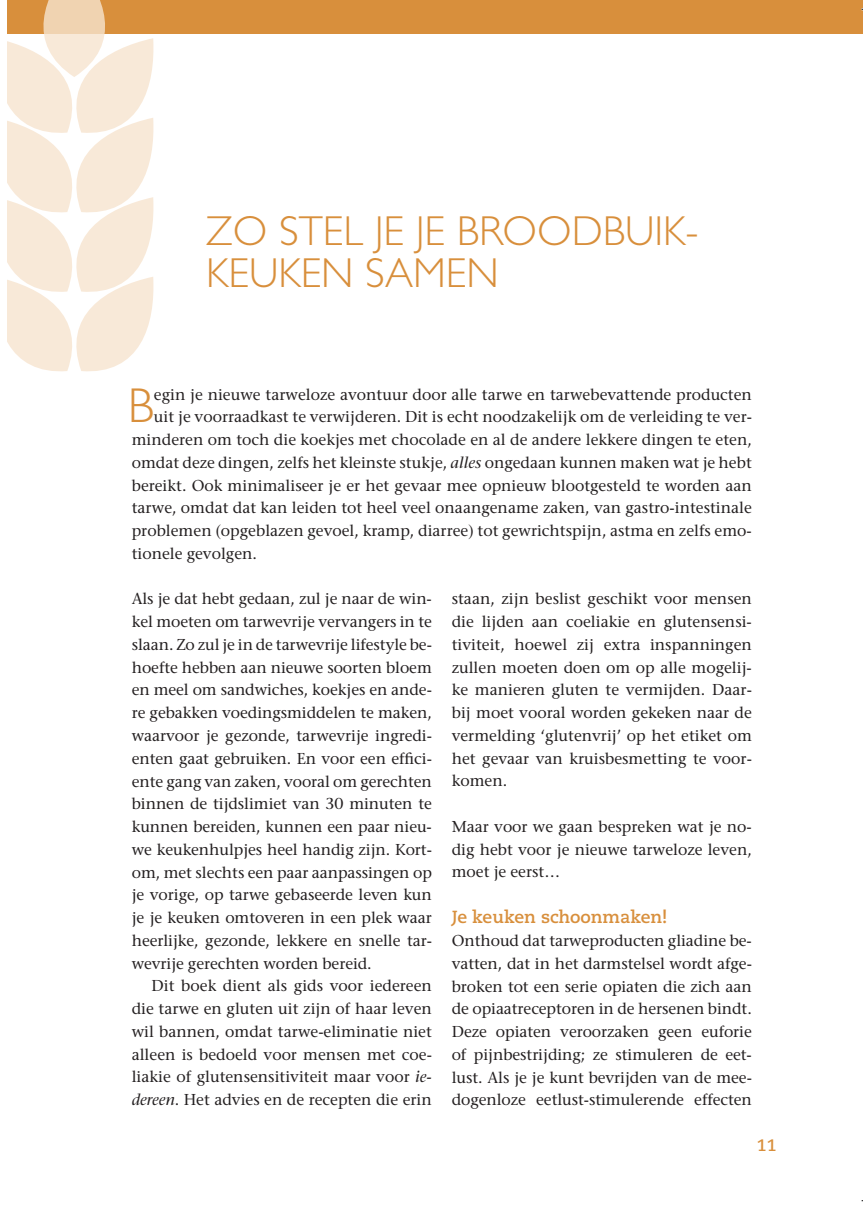
<style>
.page{position:relative;width:863px;height:1209px;background:#fff}
.page>*{position:absolute;margin:0;border:0;box-sizing:border-box;transform-origin:0 0}
.t1{font:300 49.18px "Gill Sans Std";color:#d88f3c}
.t2{font:300 42px/42px "Gill Sans Std";color:#d88f3c}
.t3{font:700 17.5px "Caecilia LT Std";color:#d88f3c}
.t4{font:700 16.62px "Caecilia LT Std";color:#d88f3c}
.t5{font:500 15.75px/22.8px "Stone Serif Std";color:#231f20;text-align:justify}
.s1{font-style:italic}
</style>
<div class="page">
<div style="left:8px;top:0;width:855px;height:34px;background:#d88f3c"></div>
<svg style="left:7px;top:0;width:147px;height:372px"></svg>
<h2 class="t2" style="left:206px;top:210px;width:491px">ZO STEL JE JE BROODBUIK-<br>KEUKEN SAMEN</h2>
<h1 class="t1" style="left:128px;top:378px;width:28px">B</h1>
<p class="t5" style="left:154px;top:382px;width:599px">egin je nieuwe tarweloze avontuur door alle tarwe en tarwebevattende producten</p>
<p class="t5" style="left:154px;top:405px;width:600px">uit je voorraadkast te verwijderen. Dit is echt noodzakelijk om de verleiding te ver-</p>
<p class="t5" style="left:132px;top:428px;width:622px">minderen om toch die koekjes met chocolade en al de andere lekkere dingen te eten,</p>
<p class="t5" style="left:132px;top:451px;width:622px">omdat deze dingen, zelfs het kleinste stukje, <span class="s1">alles</span> ongedaan kunnen maken wat je hebt</p>
<p class="t5" style="left:132px;top:473px;width:622px">bereikt. Ook minimaliseer je er het gevaar mee opnieuw blootgesteld te worden aan</p>
<p class="t5" style="left:132px;top:496px;width:622px">tarwe, omdat dat kan leiden tot heel veel onaangename zaken, van gastro-intestinale</p>
<p class="t5" style="left:132px;top:519px;width:622px">problemen (opgeblazen gevoel, kramp, diarree) tot gewrichtspijn, astma en zelfs emo-</p>
<p class="t5" style="left:132px;top:542px;width:127px">tionele gevolgen.</p>
<p class="t5" style="left:132px;top:587px;width:302px">Als je dat hebt gedaan, zul je naar de win&shy;kel moeten om tarwevrije vervangers in te slaan. Zo zul je in de tarwevrije lifestyle be&shy;hoefte hebben aan nieuwe soorten bloem en meel om sandwiches, koekjes en ande&shy;re gebakken voedingsmiddelen te maken, waarvoor je gezonde, tarwevrije ingredi&shy;ënten gaat gebruiken. En voor een effici&shy;ënte gang van zaken, vooral om gerechten binnen de tijdslimiet van 30 minuten te kunnen bereiden, kunnen een paar nieu&shy;we keukenhulpjes heel handig zijn. Kort&shy;om, met slechts een paar aanpassingen op je vorige, op tarwe gebaseerde leven kun je je keuken omtoveren in een plek waar heerlijke, gezonde, lekkere en snelle tar&shy;wevrije gerechten worden bereid.</p>
<p class="t5" style="left:132px;top:974px;width:302px;text-indent:20px">Dit boek dient als gids voor iedereen die tarwe en gluten uit zijn of haar leven wil bannen, omdat tarwe-eliminatie niet alleen is bedoeld voor mensen met coe&shy;liakie of glutensensitiviteit maar voor <span class="s1">ie&shy;dereen</span>. Het advies en de recepten die erin</p>
<p class="t5" style="left:452px;top:587px;width:302px">staan, zijn beslist geschikt voor mensen die lijden aan coeliakie en glutensensi&shy;tiviteit, hoewel zij extra inspanningen zullen moeten doen om op alle mogelij&shy;ke manieren gluten te vermijden. Daar&shy;bij moet vooral worden gekeken naar de vermelding ‘glutenvrij’ op het etiket om het gevaar van kruisbesmetting te voor&shy;komen.</p>
<p class="t5" style="left:452px;top:814px;width:302px">Maar voor we gaan bespreken wat je no&shy;dig hebt voor je nieuwe tarweloze leven, moet je eerst…</p>
<p class="t3" style="left:452px;top:906px;width:217px">Je keuken schoonmaken!</p>
<p class="t5" style="left:452px;top:928px;width:302px">Onthoud dat tarweproducten gliadine be&shy;vatten, dat in het darmstelsel wordt afge&shy;broken tot een serie opiaten die zich aan de opiaatreceptoren in de hersenen bindt.<br>Deze opiaten veroorzaken geen euforie of pijnbestrijding; ze stimuleren de eet&shy;lust. Als je je kunt bevrijden van de mee&shy;dogenloze eetlust-stimulerende effecten</p>
<p class="t4" style="left:757px;top:1134px;width:21px">11</p>
</div>
